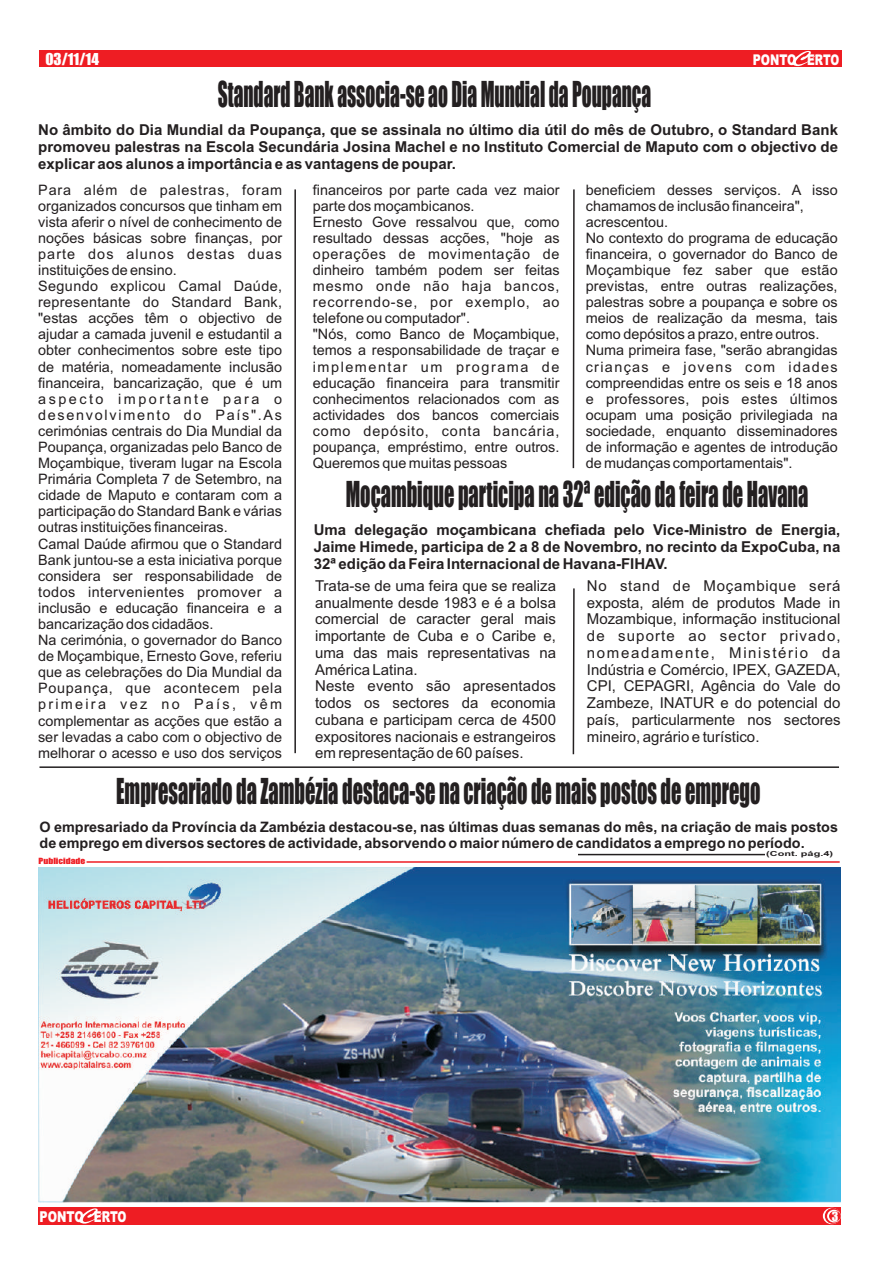
<style>
.page{position:relative;width:893px;height:1263px;background:#fff}
.page>*{position:absolute;margin:0;border:0;box-sizing:border-box;transform-origin:0 0}
.t1{font:33px "Impact";color:#231f20;scale:.62 1}
.t2{font:33px "Impact";color:#231f20;scale:.59 1}
.t3{font:15.15px "Impact";color:#fff}
.t4{font:15px "Arial";color:#231f20}
.t5{font:700 15px/16.8px "Arial";color:#231f20;text-align:justify}
.t6{font:15px "Arial";letter-spacing:.07em;color:#231f20}
.t7{font:15px "Arial";letter-spacing:.11em;color:#231f20}
.t8{font:15px "Arial";letter-spacing:.05em;color:#231f20}
.t9{font:900 15px "Arial";color:#fff;scale:.75 1}
.t10{font:900 14.85px "Arial";color:#fff;scale:.75 1}
.t11{font:14.4px/16px "Arial";color:#231f20}
.t12{font:700 14.4px/16px "Arial";color:#231f20}
.t13{font:14.4px "Arial";letter-spacing:.025em;color:#231f20}
.t14{font:14.4px "Arial";letter-spacing:.02em;color:#231f20}
.t15{font:14.4px "Arial";letter-spacing:.06em;color:#231f20}
.t16{font:14.4px "Arial";letter-spacing:.055em;color:#231f20}
.t17{font:14.4px "Arial";letter-spacing:.05em;color:#231f20}
.t18{font:14.4px "Arial";letter-spacing:.12em;color:#231f20}
.t19{font:14.4px "Arial";letter-spacing:.07em;color:#231f20}
.t20{font:14.4px "Arial";letter-spacing:.095em;color:#231f20}
.t21{font:14.4px "Arial";letter-spacing:.105em;color:#231f20}
.t22{font:14.4px "Arial";letter-spacing:.175em;color:#231f20}
.t23{font:12px "Impact";color:#fff}
.t24{font:7.95px "Impact";color:#ee1d23;scale:1.21 1}
.t25{font:700 6.9px "Arial";color:#231f20;scale:1.58 1}
.s1{font-size:14.7px}
</style>
<div class="page">
<div style="left:39px;top:51px;width:802px;height:16px;background:#ee1d23"></div>
<svg style="left:792px;top:51px;width:27px;height:15px"></svg>
<div style="left:39px;top:1207px;width:802px;height:17px;background:#ee1d23"></div>
<svg style="left:823px;top:1208px;width:18px;height:16px"></svg>
<svg style="left:825px;top:1208px;width:16px;height:16px"></svg>
<svg style="left:827px;top:1210px;width:14px;height:12px"></svg>
<div style="left:829px;top:1211px;width:12px;height:10px;background:#ee1d23;border-radius:50%"></div>
<svg style="left:79px;top:1208px;width:27px;height:16px"></svg>
<hr style="left:87px;top:861px;width:753px;height:2px;background:#ee1d23">
<img style="left:39px;top:867px;width:801px;height:335px">
<hr style="left:294px;top:189px;width:2px;height:564px;background:#231f20">
<svg style="left:572px;top:189px;width:3px;height:280px"></svg>
<svg style="left:572px;top:588px;width:3px;height:167px"></svg>
<hr style="left:39px;top:766px;width:800px;height:2px;background:#231f20">
<hr style="left:578px;top:854px;width:187px;height:1px;background:#231f20">
<p class="t3" style="left:45px;top:53px;width:55px">03/11/14</p>
<p class="t10" style="left:753px;top:54px;width:117px">PONTO <span class="s1">ERTO</span></p>
<h1 class="t2" style="left:218px;top:81px;width:736px">Standard Bank associa-se ao Dia Mundial da Poupança</h1>
<p class="t5" style="left:38px;top:123px;width:801px">No âmbito do Dia Mundial da Poupança, que se assinala no último dia útil do mês de Outubro, o Standard Bank promoveu palestras na Escola Secundária Josina Machel e no Instituto Comercial de Maputo com o objectivo de explicar aos alunos a importância e as vantagens de poupar.</p>
<p class="t16" style="left:38px;top:184px;width:245px">Para além de palestras, foram</p>
<p class="t11" style="left:313px;top:183px;width:248px">financeiros por parte cada vez maior</p>
<p class="t11" style="left:586px;top:183px;width:254px">beneficiem desses serviços. A isso</p>
<p class="t11" style="left:38px;top:199px;width:245px">organizados concursos que tinham em</p>
<p class="t11" style="left:313px;top:199px;width:163px">parte dos moçambicanos.</p>
<p class="t11" style="left:586px;top:199px;width:220px">chamamos de inclusão financeira",</p>
<p class="t11" style="left:38px;top:215px;width:245px">vista aferir o nível de conhecimento de</p>
<p class="t11" style="left:313px;top:215px;width:248px">Ernesto Gove ressalvou que, como</p>
<p class="t11" style="left:586px;top:215px;width:84px">acrescentou.</p>
<p class="t11" style="left:38px;top:231px;width:245px">noções básicas sobre finanças, por</p>
<p class="t11" style="left:313px;top:231px;width:248px">resultado dessas acções, "hoje as</p>
<p class="t11" style="left:586px;top:231px;width:253px">No contexto do programa de educação</p>
<p class="t19" style="left:38px;top:248px;width:245px">parte dos alunos destas duas</p>
<p class="t17" style="left:313px;top:248px;width:248px">operações de movimentação de</p>
<p class="t11" style="left:586px;top:247px;width:254px">financeira, o governador do Banco de</p>
<p class="t11" style="left:38px;top:263px;width:140px">instituições de ensino.</p>
<p class="t11" style="left:313px;top:263px;width:248px">dinheiro também podem ser feitas</p>
<p class="t14" style="left:586px;top:265px;width:254px">Moçambique fez saber que estão</p>
<p class="t13" style="left:38px;top:281px;width:245px">Segundo explicou Camal Daúde,</p>
<p class="t16" style="left:313px;top:281px;width:248px">mesmo onde não haja bancos,</p>
<p class="t11" style="left:586px;top:279px;width:253px">previstas, entre outras realizações,</p>
<p class="t14" style="left:38px;top:297px;width:245px">representante do Standard Bank,</p>
<p class="t15" style="left:313px;top:297px;width:248px">recorrendo-se, por exemplo, ao</p>
<p class="t11" style="left:586px;top:295px;width:254px">palestras sobre a poupança e sobre os</p>
<p class="t11" style="left:38px;top:312px;width:245px">"estas acções têm o objectivo de</p>
<p class="t11" style="left:313px;top:312px;width:159px">telefone ou computador".</p>
<p class="t11" style="left:586px;top:312px;width:254px">meios de realização da mesma, tais</p>
<p class="t11" style="left:38px;top:328px;width:245px">ajudar a camada juvenil e estudantil a</p>
<p class="t11" style="left:313px;top:328px;width:248px">"Nós, como Banco de Moçambique,</p>
<p class="t11" style="left:586px;top:328px;width:235px">como depósitos a prazo, entre outros.</p>
<p class="t11" style="left:38px;top:344px;width:245px">obter conhecimentos sobre este tipo</p>
<p class="t11" style="left:313px;top:344px;width:248px">temos a responsabilidade de traçar e</p>
<p class="t11" style="left:586px;top:344px;width:253px">Numa primeira fase, "serão abrangidas</p>
<p class="t11" style="left:38px;top:360px;width:245px">de matéria, nomeadamente inclusão</p>
<p class="t21" style="left:313px;top:361px;width:248px">implementar um programa de</p>
<p class="t20" style="left:586px;top:361px;width:254px">crianças e jovens com idades</p>
<p class="t11" style="left:38px;top:376px;width:245px">financeira, bancarização, que é um</p>
<p class="t11" style="left:313px;top:376px;width:248px">educação financeira para transmitir</p>
<p class="t11" style="left:586px;top:376px;width:254px">compreendidas entre os seis e 18 anos</p>
<p class="t22" style="left:38px;top:393px;width:245px">aspecto importante para o</p>
<p class="t11" style="left:313px;top:392px;width:248px">conhecimentos relacionados com as</p>
<p class="t13" style="left:586px;top:393px;width:254px">e professores, pois estes últimos</p>
<p class="t18" style="left:38px;top:409px;width:245px">desenvolvimento do País".As</p>
<p class="t11" style="left:313px;top:408px;width:248px">actividades dos bancos comerciais</p>
<p class="t11" style="left:586px;top:408px;width:254px">ocupam uma posição privilegiada na</p>
<p class="t11" style="left:38px;top:424px;width:245px">cerimónias centrais do Dia Mundial da</p>
<p class="t15" style="left:313px;top:425px;width:248px">como depósito, conta bancária,</p>
<p class="t11" style="left:586px;top:424px;width:253px">sociedade, enquanto disseminadores</p>
<p class="t11" style="left:38px;top:440px;width:245px">Poupança, organizadas pelo Banco de</p>
<p class="t11" style="left:313px;top:440px;width:248px">poupança, empréstimo, entre outros.</p>
<p class="t11" style="left:586px;top:440px;width:253px">de informação e agentes de introdução</p>
<p class="t11" style="left:38px;top:456px;width:245px">Moçambique, tiveram lugar na Escola</p>
<p class="t11" style="left:313px;top:456px;width:196px">Queremos que muitas pessoas</p>
<p class="t11" style="left:586px;top:456px;width:208px">de mudanças comportamentais".</p>
<p class="t11" style="left:38px;top:472px;width:246px">Primária Completa 7 de Setembro, na cidade de Maputo e contaram com a participação do Standard Bank e várias outras instituições financeiras.<br>Camal Daúde afirmou que o Standard Bank juntou-se a esta iniciativa porque considera ser responsabilidade de todos intervenientes promover a inclusão e educação financeira e a bancarização dos cidadãos.<br>Na cerimónia, o governador do Banco de Moçambique, Ernesto Gove, referiu que as celebrações do Dia Mundial da Poupança, que acontecem pela primeira vez no País, vêm complementar as acções que estão a ser levadas a cabo com o objectivo de melhorar o acesso e uso dos serviços</p>
<h1 class="t1" style="left:346px;top:481px;width:748px">Moçambique participa na 32ª edição da feira de Havana</h1>
<p class="t5" style="left:314px;top:523px;width:528px">Uma delegação moçambicana chefiada pelo Vice-Ministro de Energia, Jaime Himede, participa de 2 a 8 de Novembro, no recinto da ExpoCuba, na 32ª edição da Feira Internacional de Havana-FIHAV.</p>
<p class="t4" style="left:315px;top:580px;width:242px">Trata-se de uma feira que se realiza</p>
<p class="t8" style="left:587px;top:580px;width:255px">No stand de Moçambique será</p>
<p class="t4" style="left:315px;top:597px;width:242px">anualmente desde 1983 e é a bolsa</p>
<p class="t4" style="left:587px;top:597px;width:255px">exposta, além de produtos Made in</p>
<p class="t4" style="left:315px;top:613px;width:242px">comercial de caracter geral mais</p>
<p class="t4" style="left:587px;top:613px;width:255px">Mozambique, informação institucional</p>
<p class="t4" style="left:315px;top:630px;width:242px">importante de Cuba e o Caribe e,</p>
<p class="t6" style="left:587px;top:630px;width:255px">de suporte ao sector privado,</p>
<p class="t4" style="left:315px;top:647px;width:242px">uma das mais representativas na</p>
<p class="t7" style="left:587px;top:647px;width:255px">nomeadamente, Ministério da</p>
<p class="t4" style="left:315px;top:664px;width:104px">América Latina.</p>
<p class="t4" style="left:587px;top:664px;width:255px">Indústria e Comércio, IPEX, GAZEDA,</p>
<p class="t4" style="left:315px;top:680px;width:242px">Neste evento são apresentados</p>
<p class="t4" style="left:587px;top:680px;width:255px">CPI, CEPAGRI, Agência do Vale do</p>
<p class="t4" style="left:315px;top:697px;width:242px">todos os sectores da economia</p>
<p class="t4" style="left:587px;top:697px;width:255px">Zambeze, INATUR e do potencial do</p>
<p class="t4" style="left:315px;top:714px;width:242px">cubana e participam cerca de 4500</p>
<p class="t4" style="left:587px;top:714px;width:255px">país, particularmente nos sectores</p>
<p class="t4" style="left:315px;top:731px;width:242px">expositores nacionais e estrangeiros</p>
<p class="t4" style="left:587px;top:731px;width:174px">mineiro, agrário e turístico.</p>
<p class="t4" style="left:315px;top:747px;width:210px">em representação de 60 países.</p>
<h1 class="t1" style="left:116px;top:778px;width:1041px">Empresariado da Zambézia destaca-se na criação de mais postos de emprego</h1>
<p class="t12" style="left:40px;top:820px;width:800px">O empresariado da Província da Zambézia destacou-se, nas últimas duas semanas do mês, na criação de mais postos de emprego em diversos sectores de actividade, absorvendo o maior número de candidatos a emprego no período.</p>
<p class="t25" style="left:766px;top:851px;width:44px">(Cont. pág.4)</p>
<p class="t24" style="left:39px;top:858px;width:40px">Publicidade</p>
<p class="t9" style="left:40px;top:1211px;width:118px">PONTO ERTO</p>
<p class="t23" style="left:832px;top:1211px;width:8px">3</p>
</div>
